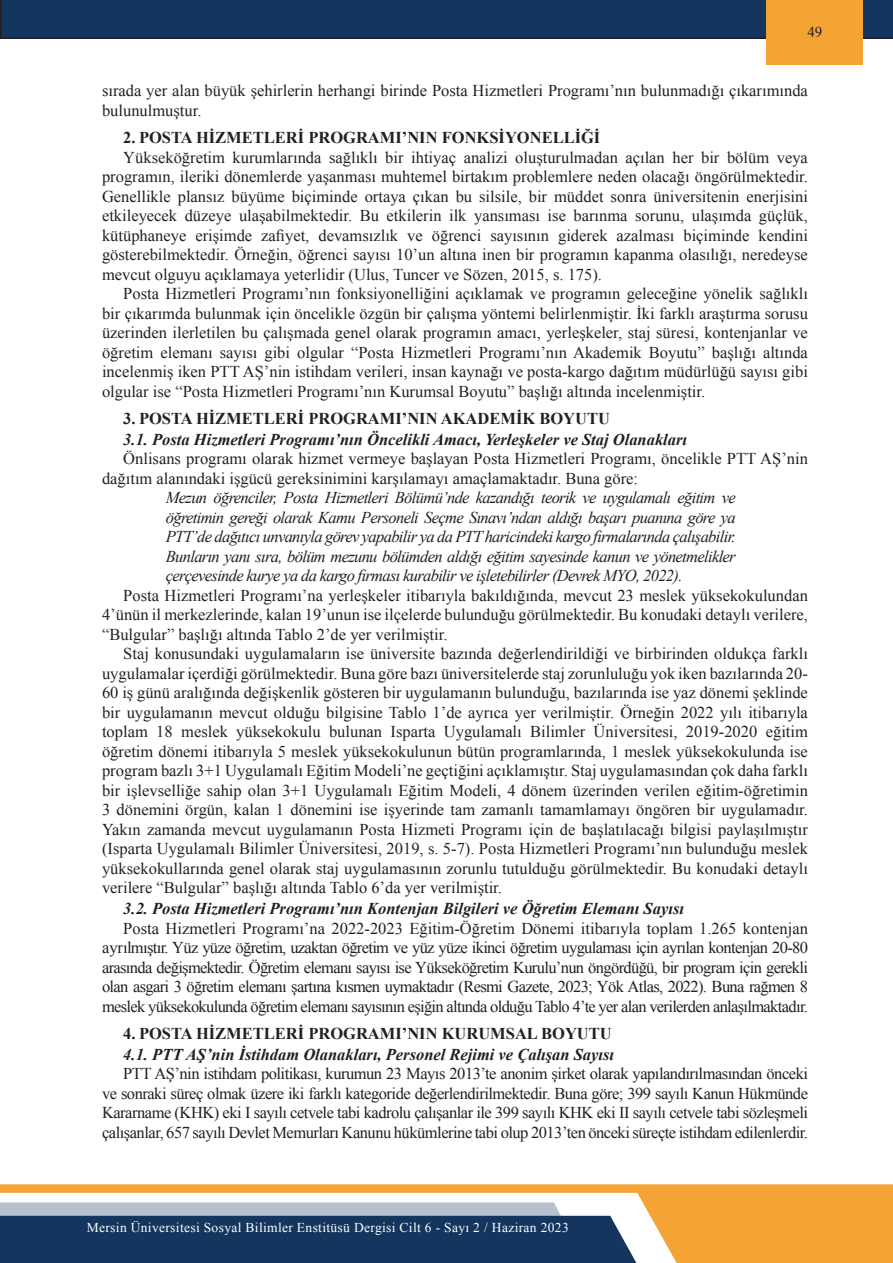
<style>
.page{position:relative;width:893px;height:1263px;background:#fff}
.page>*{position:absolute;margin:0;border:0;box-sizing:border-box;transform-origin:0 0}
.t1{font:16.5px/19.5px "Times New Roman";color:#231f20;text-align:justify}
.t2{font:italic 16.5px/19.5px "Times New Roman";letter-spacing:-.04em;color:#231f20;text-align:justify}
.t3{font:italic 700 16.5px "Times New Roman";color:#231f20}
.t4{font:700 16.5px "Times New Roman";color:#231f20}
.t5{font:15px "Times New Roman";color:#231f20}
.t6{font:13.5px "Times New Roman";letter-spacing:.025em;color:#fff}
</style>
<div class="page">
<div style="left:0;top:0;width:893px;height:39px;background:#14355e"></div>
<div style="left:766px;top:0;width:97px;height:65px;background:#f3a434"></div>
<svg style="left:0;top:1184px;width:893px;height:79px;fill:#f3a434"></svg>
<svg style="left:0;top:1202px;width:637px;height:61px;background:#3f5a7b"></svg>
<p class="t5" style="left:807px;top:22px;width:16px">49</p>
<p class="t1" style="left:102px;top:81px;width:707px">sırada yer alan büyük şehirlerin herhangi birinde Posta Hizmetleri Programı’nın bulunmadığı çıkarımında bulunulmuştur.</p>
<p class="t4" style="left:123px;top:126px;width:479px">2. POSTA HİZMETLERİ PROGRAMI’NIN FONKSİYONELLİĞİ</p>
<p class="t1" style="left:102px;top:147px;width:707px;text-indent:21px">Yükseköğretim kurumlarında sağlıklı bir ihtiyaç analizi oluşturulmadan açılan her bir bölüm veya programın, ileriki dönemlerde yaşanması muhtemel birtakım problemlere neden olacağı öngörülmektedir.<br>Genellikle plansız büyüme biçiminde ortaya çıkan bu silsile, bir müddet sonra üniversitenin enerjisini etkileyecek düzeye ulaşabilmektedir. Bu etkilerin ilk yansıması ise barınma sorunu, ulaşımda güçlük, kütüphaneye erişimde zafiyet, devamsızlık ve öğrenci sayısının giderek azalması biçiminde kendini gösterebilmektedir. Örneğin, öğrenci sayısı 10’un altına inen bir programın kapanma olasılığı, neredeyse mevcut olguyu açıklamaya yeterlidir (Ulus, Tuncer ve Sözen, 2015, s. 175).</p>
<p class="t1" style="left:102px;top:283px;width:707px;text-indent:21px">Posta Hizmetleri Programı’nın fonksiyonelliğini açıklamak ve programın geleceğine yönelik sağlıklı bir çıkarımda bulunmak için öncelikle özgün bir çalışma yöntemi belirlenmiştir. İki farklı araştırma sorusu üzerinden ilerletilen bu çalışmada genel olarak programın amacı, yerleşkeler, staj süresi, kontenjanlar ve öğretim elemanı sayısı gibi olgular “Posta Hizmetleri Programı’nın Akademik Boyutu” başlığı altında incelenmiş iken PTT AŞ’nin istihdam verileri, insan kaynağı ve posta-kargo dağıtım müdürlüğü sayısı gibi olgular ise “Posta Hizmetleri Programı’nın Kurumsal Boyutu” başlığı altında incelenmiştir.</p>
<p class="t4" style="left:123px;top:407px;width:488px">3. POSTA HİZMETLERİ PROGRAMI’NIN AKADEMİK BOYUTU</p>
<p class="t3" style="left:123px;top:427px;width:565px">3.1. Posta Hizmetleri Programı’nın Öncelikli Amacı, Yerleşkeler ve Staj Olanakları</p>
<p class="t1" style="left:102px;top:448px;width:707px;text-indent:21px">Önlisans programı olarak hizmet vermeye başlayan Posta Hizmetleri Programı, öncelikle PTT AŞ’nin dağıtım alanındaki işgücü gereksinimini karşılamayı amaçlamaktadır. Buna göre:</p>
<p class="t2" style="left:166px;top:487px;width:571px">Mezun öğrenciler, Posta Hizmetleri Bölümü’nde kazandığı teorik ve uygulamalı eğitim ve öğretimin gereği olarak Kamu Personeli Seçme Sınavı’ndan aldığı başarı puanına göre ya PTT’de dağıtıcı unvanıyla görev yapabilir ya da PTT haricindeki kargo firmalarında çalışabilir.<br>Bunların yanı sıra, bölüm mezunu bölümden aldığı eğitim sayesinde kanun ve yönetmelikler çerçevesinde kurye ya da kargo firması kurabilir ve işletebilirler (Devrek MYO, 2022).</p>
<p class="t1" style="left:102px;top:585px;width:707px;text-indent:21px">Posta Hizmetleri Programı’na yerleşkeler itibarıyla bakıldığında, mevcut 23 meslek yüksekokulundan 4’ünün il merkezlerinde, kalan 19’unun ise ilçelerde bulunduğu görülmektedir. Bu konudaki detaylı verilere, “Bulgular” başlığı altında Tablo 2’de yer verilmiştir.</p>
<p class="t1" style="left:102px;top:643px;width:707px;text-indent:21px">Staj konusundaki uygulamaların ise üniversite bazında değerlendirildiği ve birbirinden oldukça farklı uygulamalar içerdiği görülmektedir. Buna göre bazı üniversitelerde staj zorunluluğu yok iken bazılarında 20- 60 iş günü aralığında değişkenlik gösteren bir uygulamanın bulunduğu, bazılarında ise yaz dönemi şeklinde bir uygulamanın mevcut olduğu bilgisine Tablo 1’de ayrıca yer verilmiştir. Örneğin 2022 yılı itibarıyla toplam 18 meslek yüksekokulu bulunan Isparta Uygulamalı Bilimler Üniversitesi, 2019-2020 eğitim öğretim dönemi itibarıyla 5 meslek yüksekokulunun bütün programlarında, 1 meslek yüksekokulunda ise program bazlı 3+1 Uygulamalı Eğitim Modeli’ne geçtiğini açıklamıştır. Staj uygulamasından çok daha farklı bir işlevselliğe sahip olan 3+1 Uygulamalı Eğitim Modeli, 4 dönem üzerinden verilen eğitim-öğretimin 3 dönemini örgün, kalan 1 dönemini ise işyerinde tam zamanlı tamamlamayı öngören bir uygulamadır.<br>Yakın zamanda mevcut uygulamanın Posta Hizmeti Programı için de başlatılacağı bilgisi paylaşılmıştır (Isparta Uygulamalı Bilimler Üniversitesi, 2019, s. 5-7). Posta Hizmetleri Programı’nın bulunduğu meslek yüksekokullarında genel olarak staj uygulamasının zorunlu tutulduğu görülmektedir. Bu konudaki detaylı verilere “Bulgular” başlığı altında Tablo 6’da yer verilmiştir.</p>
<p class="t3" style="left:123px;top:897px;width:562px">3.2. Posta Hizmetleri Programı’nın Kontenjan Bilgileri ve Öğretim Elemanı Sayısı</p>
<p class="t1" style="left:102px;top:918px;width:707px;text-indent:21px">Posta Hizmetleri Programı’na 2022-2023 Eğitim-Öğretim Dönemi itibarıyla toplam 1.265 kontenjan ayrılmıştır. Yüz yüze öğretim, uzaktan öğretim ve yüz yüze ikinci öğretim uygulaması için ayrılan kontenjan 20-80 arasında değişmektedir. Öğretim elemanı sayısı ise Yükseköğretim Kurulu’nun öngördüğü, bir program için gerekli olan asgari 3 öğretim elemanı şartına kısmen uymaktadır (Resmi Gazete, 2023; Yök Atlas, 2022). Buna rağmen 8 meslek yüksekokulunda öğretim elemanı sayısının eşiğin altında olduğu Tablo 4’te yer alan verilerden anlaşılmaktadır.</p>
<p class="t4" style="left:123px;top:1022px;width:490px">4. POSTA HİZMETLERİ PROGRAMI’NIN KURUMSAL BOYUTU</p>
<p class="t3" style="left:123px;top:1042px;width:492px">4.1. PTT AŞ’nin İstihdam Olanakları, Personel Rejimi ve Çalışan Sayısı</p>
<p class="t1" style="left:102px;top:1063px;width:707px;text-indent:21px">PTT AŞ’nin istihdam politikası, kurumun 23 Mayıs 2013’te anonim şirket olarak yapılandırılmasından önceki ve sonraki süreç olmak üzere iki farklı kategoride değerlendirilmektedir. Buna göre; 399 sayılı Kanun Hükmünde Kararname (KHK) eki I sayılı cetvele tabi kadrolu çalışanlar ile 399 sayılı KHK eki II sayılı cetvele tabi sözleşmeli çalışanlar, 657 sayılı Devlet Memurları Kanunu hükümlerine tabi olup 2013’ten önceki süreçte istihdam edilenlerdir.</p>
<p class="t6" style="left:87px;top:1218px;width:483px">Mersin Üniversitesi Sosyal Bilimler Enstitüsü Dergisi Cilt 6 - Sayı 2 / Haziran 2023</p>
</div>
